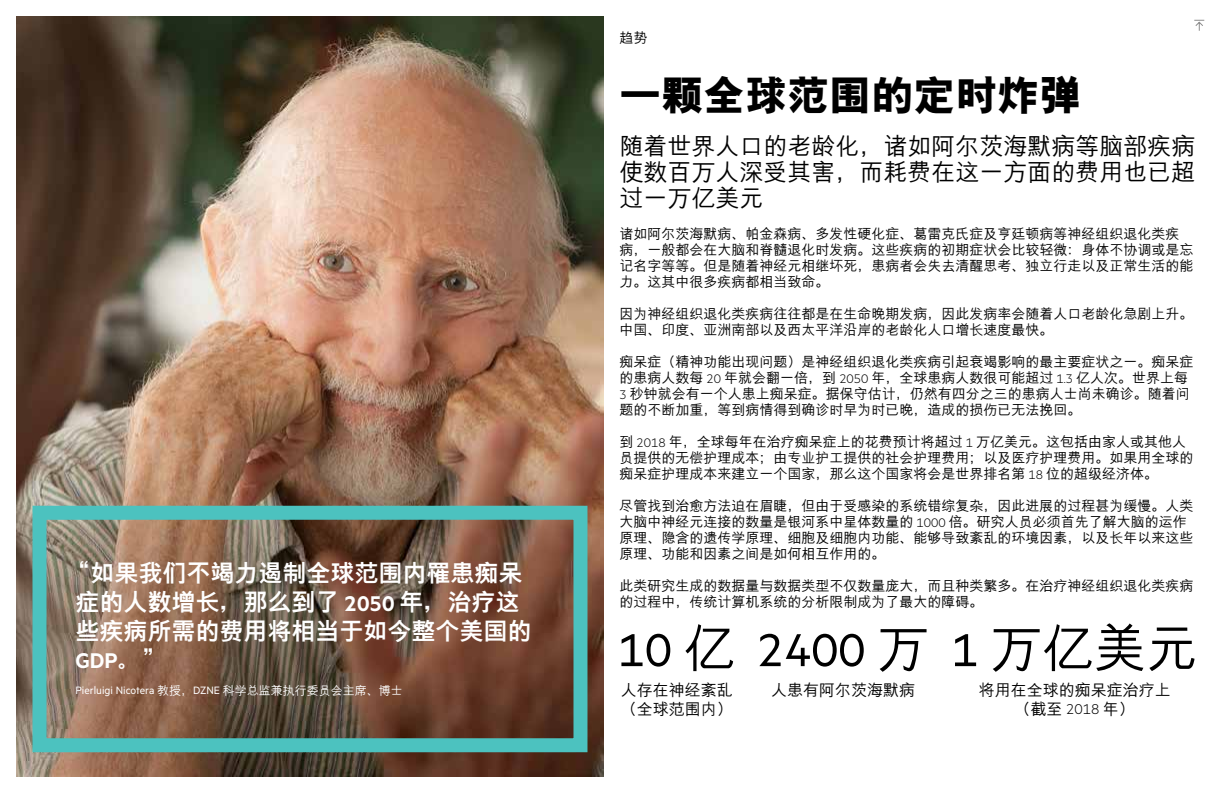
<style>
.page{position:relative;width:1224px;height:792px;background:#fff}
.page>*{position:absolute;margin:0;border:0;box-sizing:border-box;transform-origin:0 0}
.t1{font:52px "Metric HPE";color:#000}
.t2{font:500 52px "M Hei PRC";color:#000}
.t3{font:800 42px "M Hei PRC";color:#000}
.t4{font:800 24px/28.8px "M Hei PRC";color:#fff;text-align:center}
.t5{font:500 24px/26px "M Hei PRC";color:#000;text-align:justify}
.t6{font:600 24px "Metric HPE";color:#fff}
.t7{font:500 16px/19px "M Hei PRC";color:#000}
.t8{font:500 14px/16px "M Hei PRC";color:#000}
.t9{font:12px "Metric HPE";color:#fff}
.s1{font-family:"Metric HPE";font-weight:600}
.s2{font-family:"M Hei PRC";font-weight:800}
.s3{font-family:"M Hei PRC";font-weight:500}
.s4{font-family:"Metric HPE";font-weight:300}
.s5{font-family:"Metric HPE";font-weight:400}
</style>
<div class="page">
<img style="left:16px;top:16px;width:588px;height:760px">
<svg style="left:1194px;top:19px;width:11px;height:12px"></svg>
<div style="left:33px;top:506px;width:554px;height:246px;border:14px solid #4cc2bf"></div>
<h3 class="t4" style="left:67px;top:559px;width:466px">“如果我们不竭力遏制全球范围内罹患痴呆症的人数增长，那么到了 <span class="s1">2050</span> 年，治疗这些疾病所需的费用将相当于如今整个美国的</h3>
<h3 class="t6" style="left:76px;top:646px;width:92px">GDP<span class="s2">。”</span></h3>
<p class="t9" style="left:76px;top:684px;width:329px">Pierluigi Nicotera <span class="s3">教授，</span>DZNE <span class="s3">科学总监兼执行委员会主席、博士</span></p>
<p class="t8" style="left:620px;top:30px;width:29px">趋势</p>
<h2 class="t3" style="left:620px;top:75px;width:463px">一颗全球范围的定时炸弹</h2>
<h3 class="t5" style="left:620px;top:133px;width:577px">随着世界人口的老龄化，诸如阿尔茨海默病等脑部疾病使数百万人深受其害，而耗费在这一方面的费用也已超过一万亿美元</h3>
<p class="t8" style="left:620px;top:226px;width:575px">诸如阿尔茨海默病、帕金森病、多发性硬化症、葛雷克氏症及亨廷顿病等神经组织退化类疾病，一般都会在大脑和脊髓退化时发病。这些疾病的初期症状会比较轻微：身体不协调或是忘记名字等等。但是随着神经元相继坏死，患病者会失去清醒思考、独立行走以及正常生活的能力。这其中很多疾病都相当致命。</p>
<p class="t8" style="left:620px;top:306px;width:575px">因为神经组织退化类疾病往往都是在生命晚期发病，因此发病率会随着人口老龄化急剧上升。中国、印度、亚洲南部以及西太平洋沿岸的老龄化人口增长速度最快。</p>
<p class="t8" style="left:620px;top:354px;width:575px">痴呆症（精神功能出现问题）是神经组织退化类疾病引起衰竭影响的最主要症状之一。痴呆症的患病人数每 <span class="s4">20</span> 年就会翻一倍，到 <span class="s4">2050</span> 年，全球患病人数很可能超过 <span class="s4">1.3</span> 亿人次。世界上每<span class="s4">3</span> 秒钟就会有一个人患上痴呆症。据保守估计，仍然有四分之三的患病人士尚未确诊。随着问题的不断加重，等到病情得到确诊时早为时已晚，造成的损伤已无法挽回。</p>
<p class="t8" style="left:620px;top:434px;width:575px">到 <span class="s4">2018</span> 年，全球每年在治疗痴呆症上的花费预计将超过 <span class="s4">1</span> 万亿美元。这包括由家人或其他人员提供的无偿护理成本；由专业护工提供的社会护理费用；以及医疗护理费用。如果用全球的痴呆症护理成本来建立一个国家，那么这个国家将会是世界排名第 <span class="s4">18</span> 位的超级经济体。</p>
<p class="t8" style="left:620px;top:498px;width:575px">尽管找到治愈方法迫在眉睫，但由于受感染的系统错综复杂，因此进展的过程甚为缓慢。人类大脑中神经元连接的数量是银河系中星体数量的 <span class="s4">1000</span> 倍。研究人员必须首先了解大脑的运作原理、隐含的遗传学原理、细胞及细胞内功能、能够导致紊乱的环境因素，以及长年以来这些原理、功能和因素之间是如何相互作用的。</p>
<p class="t8" style="left:620px;top:578px;width:575px">此类研究生成的数据量与数据类型不仅数量庞大，而且种类繁多。在治疗神经组织退化类疾病的过程中，传统计算机系统的分析限制成为了最大的障碍。</p>
<h1 class="t1" style="left:618px;top:620px;width:312px">10 <span class="s3">亿</span> 2400 <span class="s3">万</span></h1>
<p class="t7" style="left:621px;top:680px;width:113px">人存在神经紊乱（全球范围内）</p>
<p class="t7" style="left:771px;top:680px;width:145px">人患有阿尔茨海默病</p>
<h1 class="t2" style="left:951px;top:622px;width:248px"><span class="s5">1</span> 万亿美元</h1>
<p class="t7" style="left:979px;top:680px;width:193px;text-align:center">将用在全球的痴呆症治疗上（截至 <span class="s4">2018</span> 年）</p>
</div>
